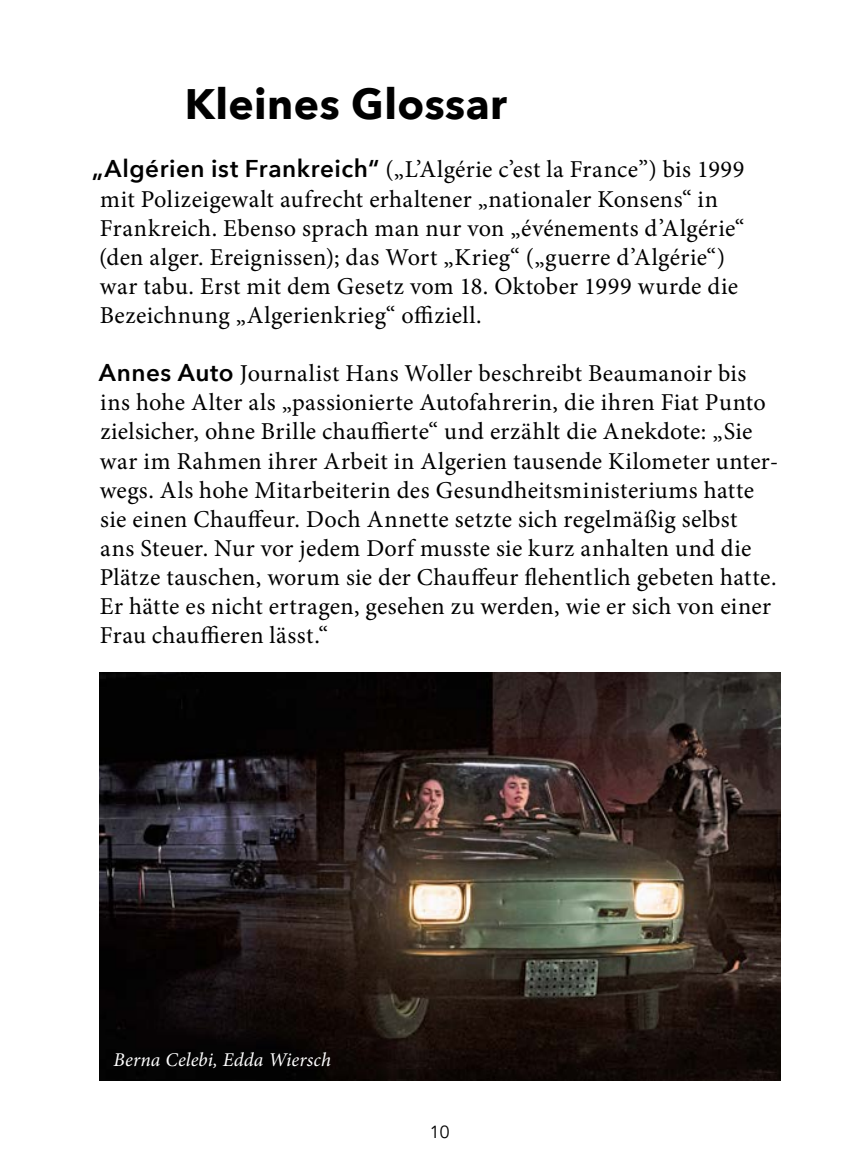
<style>
.page{position:relative;width:851px;height:1170px;background:#fff}
.page>*{position:absolute;margin:0;border:0;box-sizing:border-box;transform-origin:0 0}
.t1{font:700 42.5px "Avenir Next";letter-spacing:.01em;color:#000}
.t2{font:24.25px/29px "Minion Pro";letter-spacing:.015em;color:#000}
.t3{font:italic 19.5px "Minion Pro";letter-spacing:.005em;color:#fff}
.t4{font:17.5px "Avenir";color:#000}
.s1{font-family:"Avenir Next";font-weight:600}
</style>
<div class="page">
<img style="left:99px;top:672px;width:681px;height:407px">
<h1 class="t1" style="left:185px;top:67px;width:324px">Kleines Glossar</h1>
<p class="t2" style="left:99px;top:155px;width:646px;text-indent:-7px"><span class="s1">„Algérien ist Frankreich“</span> („L’Algérie c’est la France”) bis 1999 mit Polizeigewalt aufrecht erhaltener „nationaler Konsens“ in Frankreich. Ebenso sprach man nur von „événements d’Algérie“ (den alger. Ereignissen); das Wort „Krieg“ („guerre d’Algérie“) war tabu. Erst mit dem Gesetz vom 18. Oktober 1999 wurde die Bezeichnung „Algerienkrieg“ offiziell.</p>
<p class="t2" style="left:99px;top:359px;width:681px"><span class="s1">Annes Auto</span> Journalist Hans Woller beschreibt Beaumanoir bis ins hohe Alter als „passionierte Autofahrerin, die ihren Fiat Punto zielsicher, ohne Brille chauffierte“ und erzählt die Anekdote: „Sie war im Rahmen ihrer Arbeit in Algerien tausende Kilometer unter&shy;wegs. Als hohe Mitarbeiterin des Gesundheitsministeriums hatte sie einen Chauffeur. Doch Annette setzte sich regelmäßig selbst<br>ans Steuer. Nur vor jedem Dorf musste sie kurz anhalten und die Plätze tauschen, worum sie der Chauffeur flehentlich gebeten hatte.<br>Er hätte es nicht ertragen, gesehen zu werden, wie er sich von einer Frau chauffieren lässt.“</p>
<p class="t3" style="left:113px;top:1046px;width:219px">Berna Celebi, Edda Wiersch</p>
<p class="t4" style="left:430px;top:1121px;width:21px">10</p>
</div>
